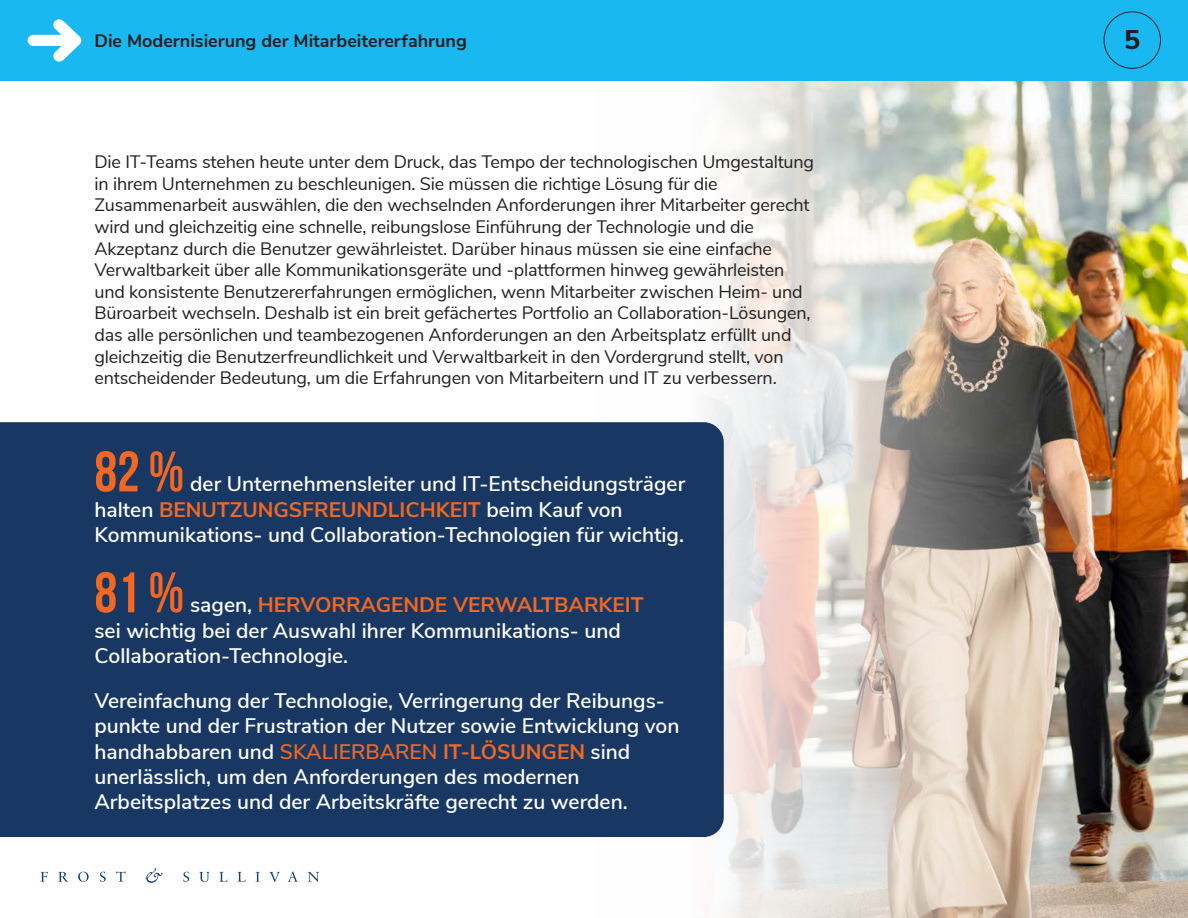
<style>
.page{position:relative;width:1188px;height:918px;background:#fff}
.page>*{position:absolute;margin:0;border:0;box-sizing:border-box;transform-origin:0 0}
.t1{font:700 57px "Bebas Neue";color:#f26722}
.t2{font:800 27px "Nunito Sans";color:#231f20}
.t3{font:600 21px/25.2px "Nunito Sans";color:#fff}
.Body_Text{font:18px/21.6px "Nunito Sans";letter-spacing:-.01em;color:#231f20}
.t4{font:700 18px "Nunito Sans";color:#231f20}
.s1{font-weight:700;color:#f26722}
.s2{color:#f26722}
</style>
<div class="page">
<div style="left:0;top:0;width:1188px;height:81px;background:#1ab8f1"></div>
<svg style="left:28px;top:19px;width:53px;height:43px"></svg>
<div style="left:1104px;top:11px;width:57px;height:58px;border:1px solid #231f20;border-radius:50%"></div>
<svg style="left:40px;top:872px;width:8px;height:10px"></svg>
<svg style="left:58px;top:872px;width:10px;height:10px"></svg>
<svg style="left:78px;top:872px;width:11px;height:10px"></svg>
<svg style="left:100px;top:872px;width:6px;height:10px"></svg>
<svg style="left:116px;top:872px;width:10px;height:10px"></svg>
<svg style="left:183px;top:872px;width:6px;height:10px"></svg>
<svg style="left:199px;top:872px;width:11px;height:10px"></svg>
<svg style="left:219px;top:872px;width:9px;height:10px"></svg>
<svg style="left:238px;top:872px;width:8px;height:10px"></svg>
<svg style="left:256px;top:872px;width:4px;height:10px"></svg>
<svg style="left:269px;top:872px;width:11px;height:10px"></svg>
<svg style="left:288px;top:872px;width:10px;height:10px"></svg>
<svg style="left:308px;top:872px;width:11px;height:10px"></svg>
<svg style="left:146px;top:868px;width:17px;height:15px"></svg>
<img style="left:594px;top:81px;width:594px;height:837px">
<div style="left:0;top:422px;width:724px;height:415px;background:#183863"></div>
<p class="t4" style="left:94px;top:28px;width:374px">Die Modernisierung der Mitarbeitererfahrung</p>
<h2 class="t2" style="left:1124px;top:19px;width:18px">5</h2>
<p class="Body_Text" style="left:94px;top:150px;width:721px">Die IT-Teams stehen heute unter dem Druck, das Tempo der technologischen Umgestaltung in ihrem Unternehmen zu beschleunigen. Sie müssen die richtige Lösung für die Zusammenarbeit auswählen, die den wechselnden Anforderungen ihrer Mitarbeiter gerecht wird und gleichzeitig eine schnelle, reibungslose Einführung der Technologie und die Akzeptanz durch die Benutzer gewährleistet. Darüber hinaus müssen sie eine einfache Verwaltbarkeit über alle Kommunikationsgeräte und -plattformen hinweg gewährleisten und konsistente Benutzererfahrungen ermöglichen, wenn Mitarbeiter zwischen Heim- und Büroarbeit wechseln. Deshalb ist ein breit gefächertes Portfolio an Collaboration-Lösungen, das alle persönlichen und teambezogenen Anforderungen an den Arbeitsplatz erfüllt und gleichzeitig die Benutzerfreundlichkeit und Verwaltbarkeit in den Vordergrund stellt, von entscheidender Bedeutung, um die Erfahrungen von Mitarbeitern und IT zu verbessern.</p>
<p class="t1" style="left:94px;top:440px;width:91px">82 %</p>
<p class="t3" style="left:95px;top:470px;width:592px;text-indent:96px">der Unternehmensleiter und IT-Entscheidungsträger halten <span class="s1">BENUTZUNGSFREUNDLICHKEIT</span> beim Kauf von<br>Kommunikations- und Collaboration-Technologien für wichtig.</p>
<p class="t1" style="left:94px;top:561px;width:91px">81 %</p>
<p class="t3" style="left:95px;top:591px;width:551px;text-indent:96px">sagen, <span class="s1">HERVORRAGENDE VERWALTBARKEIT </span>sei wichtig bei der Auswahl ihrer Kommunikations- und<br>Collaboration-Technologie.</p>
<p class="t3" style="left:95px;top:687px;width:587px">Vereinfachung der Technologie, Verringerung der Reibungs&shy;punkte und der Frustration der Nutzer sowie Entwicklung von handhabbaren und <span class="s2">SKALIERBAREN</span> <span class="s1">IT-LÖSUNGEN</span> sind unerlässlich, um den Anforderungen des modernen Arbeitsplatzes und der Arbeitskräfte gerecht zu werden.</p>
</div>
